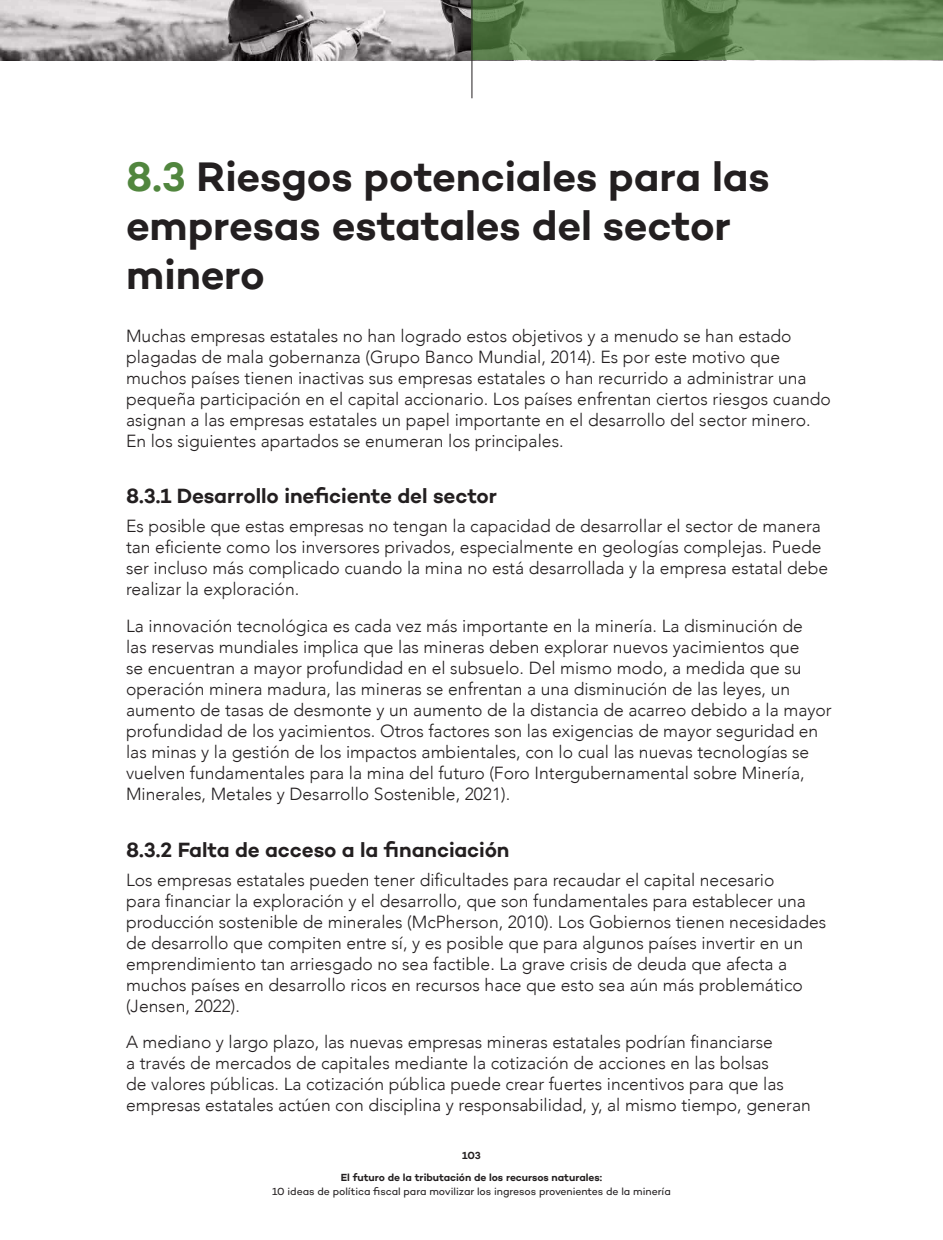
<style>
.page{position:relative;width:943px;height:1240px;background:#fff}
.page>*{position:absolute;margin:0;border:0;box-sizing:border-box;transform-origin:0 0}
.Head1-NEW{font:600 42px/49px "Campton";letter-spacing:-.005em;color:#231f20}
.Head_3{font:600 21px "Campton";letter-spacing:-.005em;color:#231f20}
.Body{font:300 17.5px/21px "Avenir";color:#231f20}
.t1{font:10.5px "Campton";letter-spacing:-.005em;color:#231f20}
.t2{font:600 10.5px/21.9px "Campton";letter-spacing:-.005em;color:#231f20;text-align:center}
.s1{color:#51863e}
</style>
<div class="page">
<img style="left:0;top:0;width:471px;height:60px">
<svg style="left:472px;top:0;width:470px;height:60px;background:#6a8e5c"></svg>
<hr style="left:471px;top:0;width:1px;height:98px;background:#231f20">
<p class="Head1-NEW" style="left:126px;top:151px;width:645px"><span class="s1">8.3</span> Riesgos potenciales para las empresas estatales del sector minero</p>
<p class="Body" style="left:126px;top:325px;width:706px">Muchas empresas estatales no han logrado estos objetivos y a menudo se han estado plagadas de mala gobernanza (Grupo Banco Mundial, 2014). Es por este motivo que muchos países tienen inactivas sus empresas estatales o han recurrido a administrar una pequeña participación en el capital accionario. Los países enfrentan ciertos riesgos cuando asignan a las empresas estatales un papel importante en el desarrollo del sector minero.<br>En los siguientes apartados se enumeran los principales.</p>
<p class="Head_3" style="left:126px;top:483px;width:372px">8.3.1 Desarrollo ineficiente del sector</p>
<p class="Body" style="left:126px;top:516px;width:703px">Es posible que estas empresas no tengan la capacidad de desarrollar el sector de manera tan eficiente como los inversores privados, especialmente en geologías complejas. Puede ser incluso más complicado cuando la mina no está desarrollada y la empresa estatal debe realizar la exploración.</p>
<p class="Body" style="left:126px;top:615px;width:707px">La innovación tecnológica es cada vez más importante en la minería. La disminución de<br>las reservas mundiales implica que las mineras deben explorar nuevos yacimientos que<br>se encuentran a mayor profundidad en el subsuelo. Del mismo modo, a medida que su operación minera madura, las mineras se enfrentan a una disminución de las leyes, un aumento de tasas de desmonte y un aumento de la distancia de acarreo debido a la mayor profundidad de los yacimientos. Otros factores son las exigencias de mayor seguridad en las minas y la gestión de los impactos ambientales, con lo cual las nuevas tecnologías se vuelven fundamentales para la mina del futuro (Foro Intergubernamental sobre Minería, Minerales, Metales y Desarrollo Sostenible, 2021).</p>
<p class="Head_3" style="left:126px;top:836px;width:385px">8.3.2 Falta de acceso a la financiación</p>
<p class="Body" style="left:126px;top:869px;width:701px">Los empresas estatales pueden tener dificultades para recaudar el capital necesario<br>para financiar la exploración y el desarrollo, que son fundamentales para establecer una producción sostenible de minerales (McPherson, 2010). Los Gobiernos tienen necesidades de desarrollo que compiten entre sí, y es posible que para algunos países invertir en un emprendimiento tan arriesgado no sea factible. La grave crisis de deuda que afecta a muchos países en desarrollo ricos en recursos hace que esto sea aún más problemático (Jensen, 2022).</p>
<p class="Body" style="left:126px;top:1032px;width:686px">A mediano y largo plazo, las nuevas empresas mineras estatales podrían financiarse<br>a través de mercados de capitales mediante la cotización de acciones en las bolsas<br>de valores públicas. La cotización pública puede crear fuertes incentivos para que las empresas estatales actúen con disciplina y responsabilidad, y, al mismo tiempo, generan</p>
<p class="t2" style="left:341px;top:1144px;width:263px">103<br>El futuro de la tributación de los recursos naturales:</p>
<p class="t1" style="left:272px;top:1184px;width:400px">10 ideas de política fiscal para movilizar los ingresos provenientes de la minería</p>
</div>
